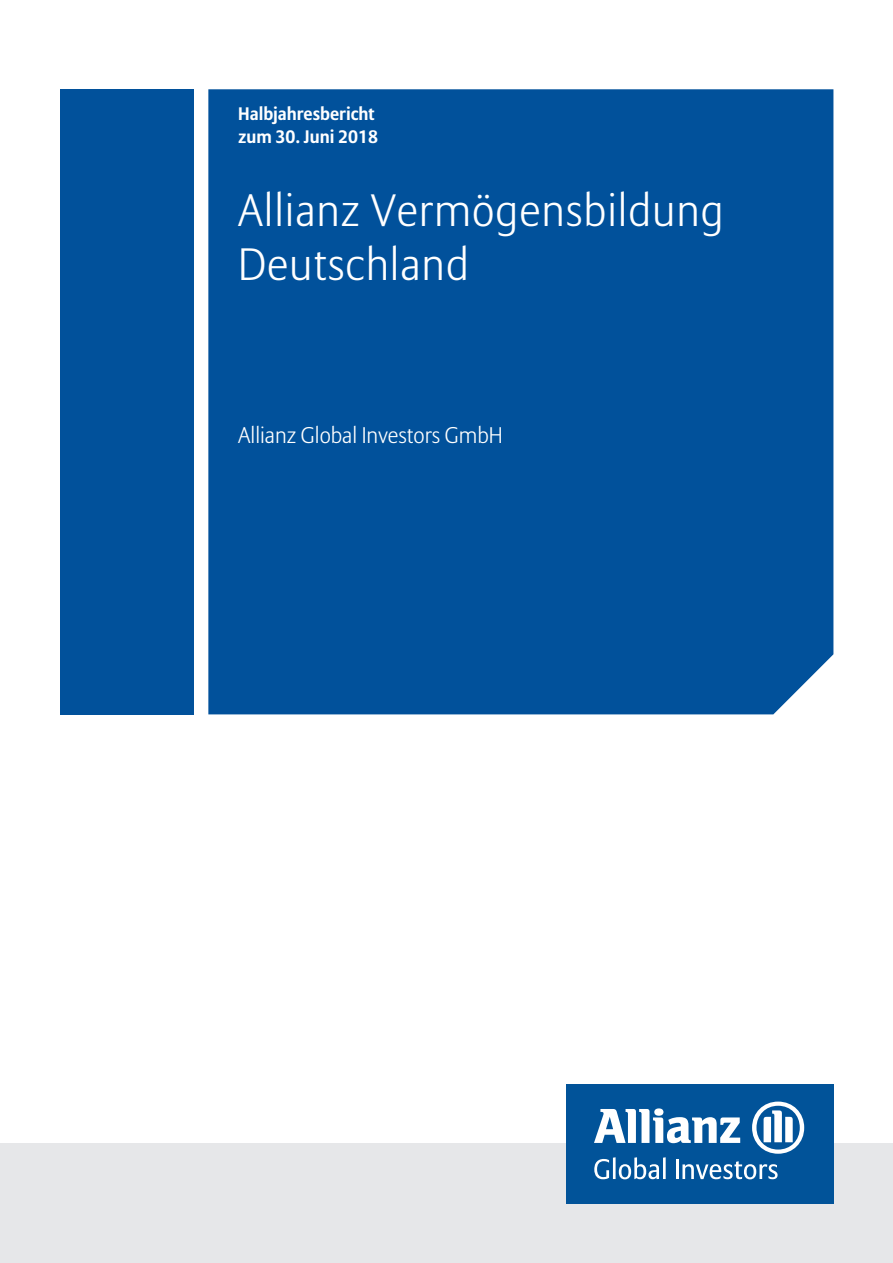
<style>
.page{position:relative;width:893px;height:1263px;background:#fff}
.page>*{position:absolute;margin:0;border:0;box-sizing:border-box;transform-origin:0 0}
.t1{font:300 45px/54px "Allianz Sans";letter-spacing:.02em;color:#fff}
.t2{font:300 22.5px "Allianz Sans";color:#fff}
.t3{font:700 18px/22.5px "Allianz Sans";color:#fff}
</style>
<div class="page">
<div style="left:60px;top:89px;width:133px;height:625px;background:#01519b"></div>
<div style="left:208px;top:89px;width:625px;height:625px;background:#01519b"></div>
<div style="left:0;top:1144px;width:893px;height:119px;background:#e6e7e9"></div>
<div style="left:566px;top:1084px;width:267px;height:119px;background:#015399"></div>
<svg style="left:594px;top:1108px;width:146px;height:35px"></svg>
<svg style="left:752px;top:1101px;width:52px;height:53px"></svg>
<svg style="left:594px;top:1159px;width:15px;height:20px"></svg>
<hr style="left:613px;top:1157px;width:3px;height:22px;background:#fff">
<svg style="left:619px;top:1157px;width:40px;height:22px"></svg>
<hr style="left:663px;top:1157px;width:3px;height:22px;background:#fff">
<hr style="left:676px;top:1159px;width:2px;height:20px;background:#fff">
<svg style="left:682px;top:1161px;width:96px;height:18px"></svg>
<p class="t3" style="left:238px;top:103px;width:141px">Halbjahresbericht zum 30. Juni 2018</p>
<p class="t1" style="left:238px;top:185px;width:487px">Allianz Vermögensbildung<br>Deutschland</p>
<p class="t2" style="left:238px;top:421px;width:266px">Allianz Global Investors GmbH</p>
</div>
